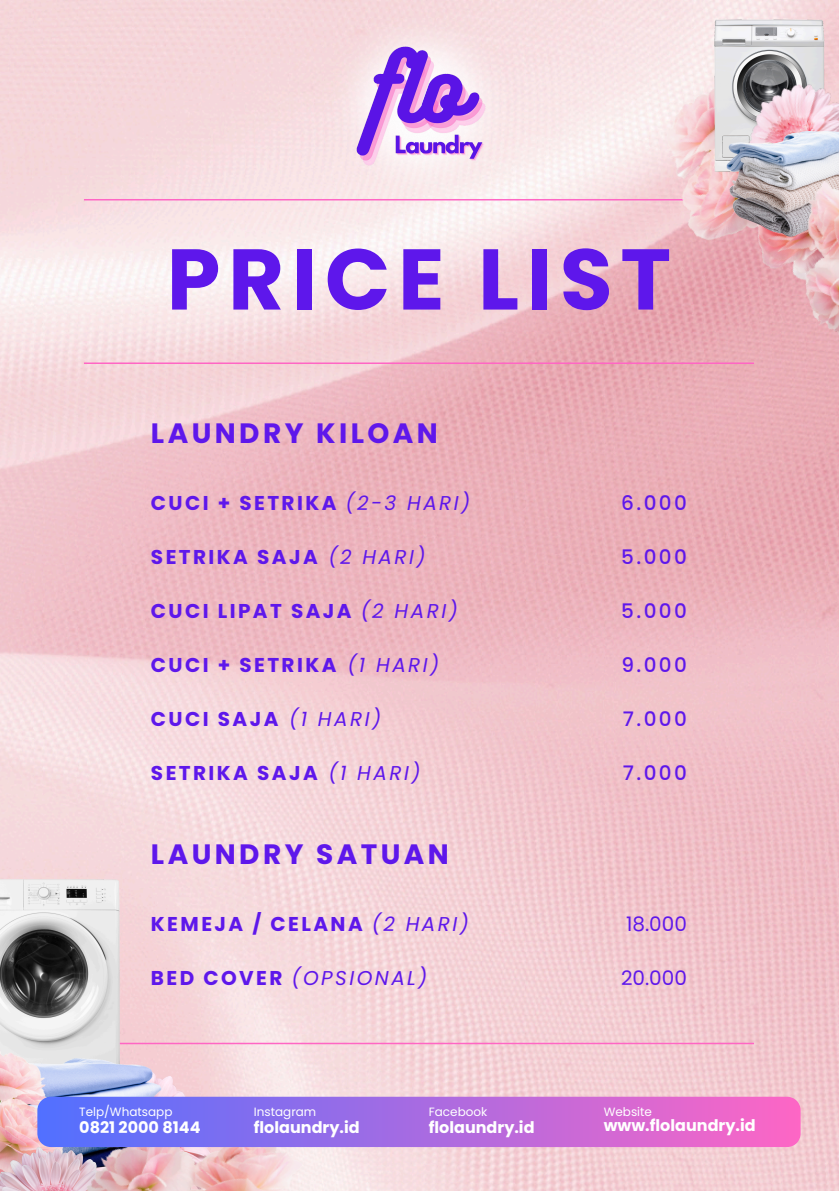
<style>
.page{position:relative;width:839px;height:1191px;background:#fff}
.page>*{position:absolute;margin:0;border:0;box-sizing:border-box;transform-origin:0 0}
.t1{font:700 86px "Poppins";letter-spacing:.09em;color:#5e17eb}
.t2{font:700 28px "Poppins";letter-spacing:.12em;color:#5e17eb}
.t3{font:700 20px "Poppins";letter-spacing:.12em;color:#5e17eb}
.t4{font:500 20px "Poppins";letter-spacing:.12em;color:#5e17eb}
.t5{font:italic 20px "Poppins";letter-spacing:.12em;color:#5e17eb}
.t6{font:20px "Poppins";color:#5e17eb}
.t7{font:700 16px "Poppins";color:#fff}
.t8{font:12px "Poppins";color:#fff}
.s1{font-weight:400;font-style:italic}
.s2{font-weight:700;font-style:normal}
</style>
<div class="page">
<img style="left:0;top:0;width:838px;height:1191px">
<hr style="left:84px;top:199px;width:670px;height:1px;background:#ff66c4">
<hr style="left:84px;top:363px;width:670px;height:1px;background:#ff66c4">
<img style="left:327px;top:13px;width:186px;height:186px">
<img style="left:356px;top:41px;width:129px;height:129px">
<hr style="left:84px;top:1043px;width:670px;height:1px;background:#ff66c4">
<img style="left:0;top:880px;width:120px;height:166px">
<img style="left:0;top:1026px;width:76px;height:20px">
<img style="left:0;top:1046px;width:311px;height:145px">
<svg style="left:37px;top:1097px;width:763px;height:50px;background:#a76be1"></svg>
<img style="left:603px;top:0;width:235px;height:349px">
<img style="left:702px;top:3px;width:134px;height:66px">
<img style="left:691px;top:116px;width:7px;height:133px">
<img style="left:698px;top:69px;width:140px;height:423px">
<p class="t1" style="left:167px;top:219px;width:506px">PRICE LIST</p>
<p class="t2" style="left:151px;top:413px;width:288px">LAUNDRY KILOAN</p>
<p class="t3" style="left:151px;top:489px;width:321px">CUCI + SETRIKA <span class="s1">(2-3 HARI)</span></p>
<h1 class="t3" style="left:151px;top:543px;width:276px">SETRIKA SAJA <span class="s1">(2 HARI)</span></h1>
<p class="t3" style="left:151px;top:597px;width:308px">CUCI LIPAT SAJA <span class="s1">(2 HARI)</span></p>
<h2 class="t3" style="left:151px;top:651px;width:290px">CUCI + SETRIKA <span class="s1">(1 HARI)</span></h2>
<h4 class="t3" style="left:151px;top:705px;width:232px">CUCI SAJA <span class="s1">(1 HARI)</span></h4>
<h4 class="t3" style="left:151px;top:759px;width:271px">SETRIKA SAJA <span class="s1">(1 HARI)</span></h4>
<h4 class="t4" style="left:621px;top:489px;width:67px">6.000</h4>
<h4 class="t4" style="left:621px;top:543px;width:67px">5.000</h4>
<h4 class="t4" style="left:621px;top:597px;width:67px">5.000</h4>
<h4 class="t4" style="left:621px;top:651px;width:67px">9.000</h4>
<h3 class="t4" style="left:622px;top:705px;width:66px">7.000</h3>
<h3 class="t4" style="left:622px;top:759px;width:66px">7.000</h3>
<p class="t2" style="left:151px;top:834px;width:299px">LAUNDRY SATUAN</p>
<p class="t3" style="left:151px;top:910px;width:319px">KEMEJA / CELANA <span class="s1">(2 HARI)</span></p>
<p class="t5" style="left:151px;top:964px;width:278px"><span class="s2">BED COVER</span> (OPSIONAL)</p>
<p class="t6" style="left:626px;top:910px;width:62px">18.000</p>
<p class="t6" style="left:621px;top:964px;width:67px">20.000</p>
<h3 class="t8" style="left:79px;top:1104px;width:95px">Telp/Whatsapp</h3>
<h3 class="t7" style="left:79px;top:1116px;width:123px">0821 2000 8144</h3>
<h3 class="t8" style="left:254px;top:1104px;width:64px">Instagram</h3>
<h3 class="t7" style="left:254px;top:1116px;width:107px">flolaundry.id</h3>
<p class="t8" style="left:429px;top:1104px;width:60px">Facebook</p>
<h2 class="t7" style="left:429px;top:1116px;width:107px">flolaundry.id</h2>
<p class="t8" style="left:603px;top:1104px;width:50px">Website</p>
<p class="t7" style="left:603px;top:1114px;width:153px">www.flolaundry.id</p>
</div>
